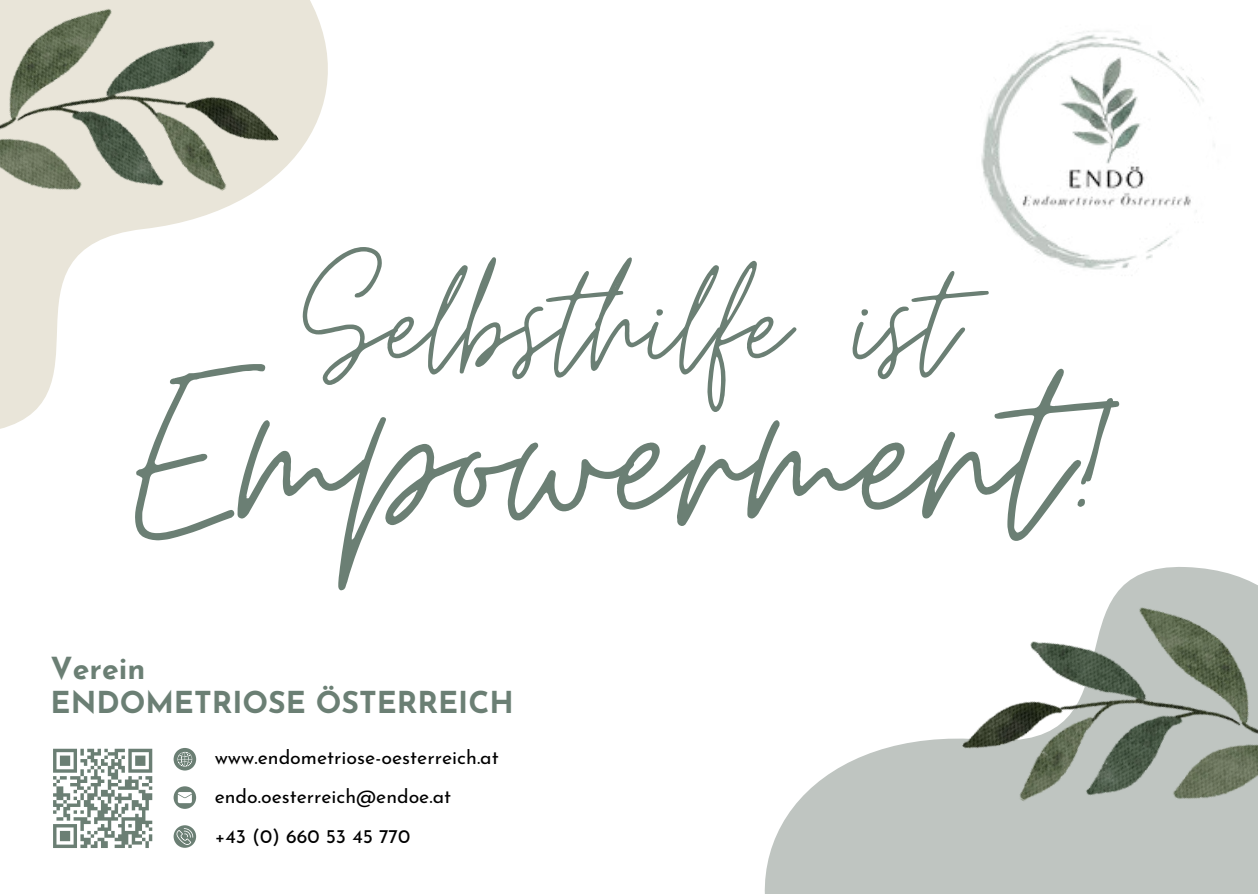
<style>
.page{position:relative;width:1258px;height:894px;background:#fff}
.page>*{position:absolute;margin:0;border:0;box-sizing:border-box;transform-origin:0 0}
.t1{font:276px "Moon Time";color:#6b7f74}
.t2{font:171px "Moon Time";color:#6b7f74}
.t3{font:700 30.3px "Josefin Sans";color:#6b7f74}
.t4{font:19.5px/39.6px "Josefin Sans";color:#000}
</style>
<div class="page">
<svg style="left:0;top:0;width:328px;height:429px"></svg>
<img style="left:981px;top:31px;width:234px;height:239px">
<img style="left:0;top:0;width:287px;height:373px">
<svg style="left:764px;top:738px;width:189px;height:155px;fill:#bfc5c1"></svg>
<img style="left:953px;top:567px;width:305px;height:326px">
<svg style="left:53px;top:748px;width:100px;height:100px"></svg>
<svg style="left:174px;top:786px;width:22px;height:22px"></svg>
<svg style="left:174px;top:825px;width:22px;height:22px"></svg>
<svg style="left:174px;top:748px;width:22px;height:22px"></svg>
<h2 class="t2" style="left:303px;top:224px;width:655px">Selbsthilfe ist</h2>
<h1 class="t1" style="left:135px;top:294px;width:990px">Empowerment!</h1>
<h3 class="t3" style="left:51px;top:641px;width:96px">Verein</h3>
<h3 class="t3" style="left:51px;top:675px;width:465px">ENDOMETRIOSE ÖSTERREICH</h3>
<p class="t4" style="left:215px;top:734px;width:286px">www.endometriose-oesterreich.at</p>
<p class="t4" style="left:215px;top:773px;width:238px">endo.oesterreich@endoe.at +43 (0) 660 53 45 770</p>
</div>
